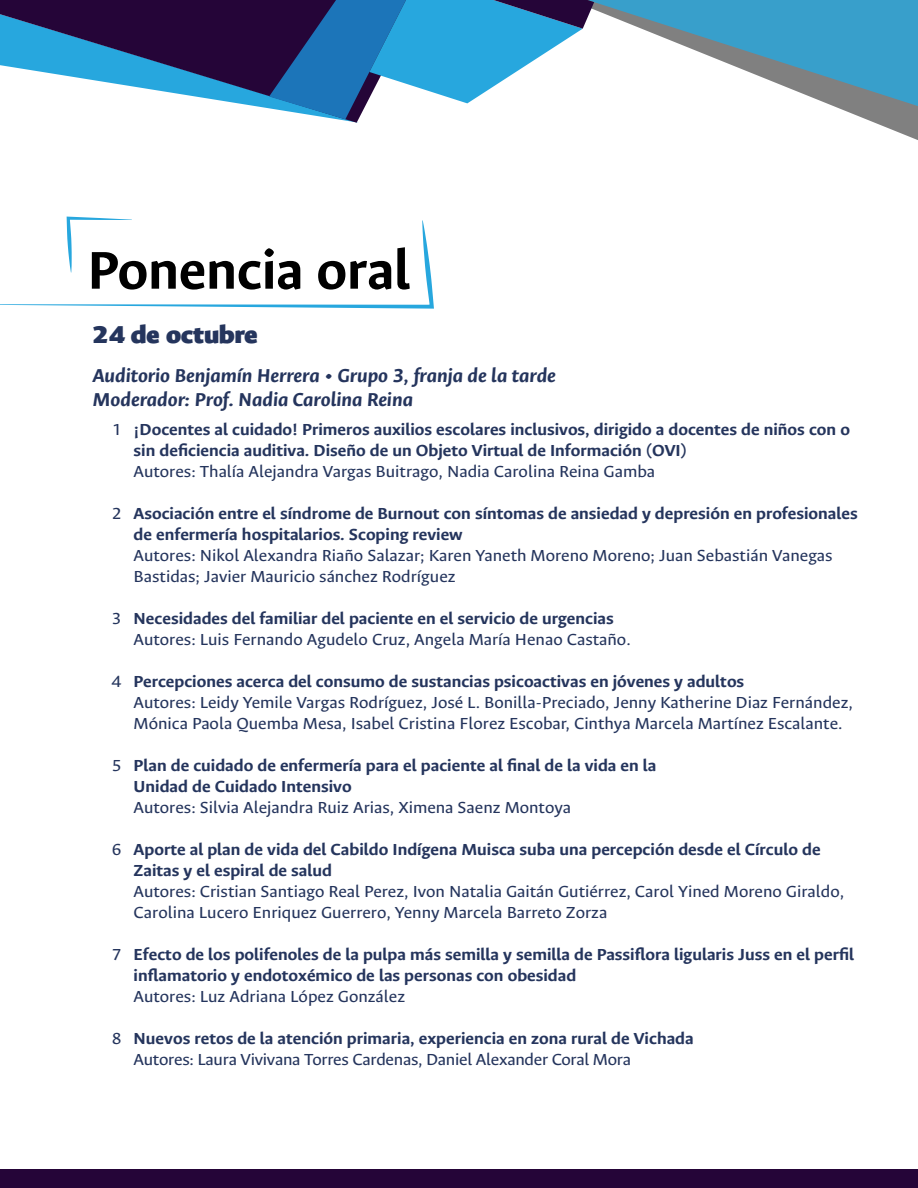
<style>
.page{position:relative;width:918px;height:1188px;background:#fff}
.page>*{position:absolute;margin:0;border:0;box-sizing:border-box;transform-origin:0 0}
.t1{font:700 59.7px "Ancizar Sans";color:#000}
.t2{font:900 27px "Ancizar Sans";color:#25355d;scale:1.05 1}
.t3{font:italic 700 21px/24px "Ancizar Sans";color:#25355d;scale:1.05 1}
.t4{font:700 18px/21px "Ancizar Sans";color:#25355d;scale:1.05 1}
.t5{font:18px/21px "Ancizar Sans";color:#25355d;scale:1.05 1}
</style>
<div class="page">
<svg style="left:594px;top:0;width:324px;height:128px"></svg>
<svg style="left:0;top:0;width:594px;height:123px"></svg>
<svg style="left:0;top:217px;width:434px;height:92px"></svg>
<div style="left:0;top:1170px;width:918px;height:18px;background:#250538"></div>
<h1 class="t1" style="left:88px;top:237px;width:324px">Ponencia oral</h1>
<h2 class="t2" style="left:93px;top:320px;width:159px">24 de octubre</h2>
<p class="t3" style="left:93px;top:363px;width:442px">Auditorio Benjamín Herrera • Grupo 3, franja de la tarde<br>Moderador: Prof. Nadia Carolina Reina</p>
<p class="t5" style="left:112px;top:419px;width:11px">1</p>
<p class="t4" style="left:134px;top:419px;width:684px">¡Docentes al cuidado! Primeros auxilios escolares inclusivos, dirigido a docentes de niños con o sin deficiencia auditiva. Diseño de un Objeto Virtual de Información (OVI)</p>
<p class="t5" style="left:134px;top:461px;width:498px">Autores: Thalía Alejandra Vargas Buitrago, Nadia Carolina Reina Gamba</p>
<p class="t4" style="left:134px;top:503px;width:691px">Asociación entre el síndrome de Burnout con síntomas de ansiedad y depresión en profesionales de enfermería hospitalarios. Scoping review</p>
<p class="t5" style="left:134px;top:545px;width:667px">Autores: Nikol Alexandra Riaño Salazar; Karen Yaneth Moreno Moreno; Juan Sebastián Vanegas<br>Bastidas; Javier Mauricio sánchez Rodríguez</p>
<p class="t4" style="left:134px;top:608px;width:459px">Necesidades del familiar del paciente en el servicio de urgencias</p>
<p class="t5" style="left:134px;top:629px;width:475px">Autores: Luis Fernando Agudelo Cruz, Angela María Henao Castaño.</p>
<p class="t4" style="left:134px;top:671px;width:583px">Percepciones acerca del consumo de sustancias psicoactivas en jóvenes y adultos</p>
<p class="t5" style="left:134px;top:692px;width:687px">Autores: Leidy Yemile Vargas Rodríguez, José L. Bonilla-Preciado, Jenny Katherine Diaz Fernández,<br>Mónica Paola Quemba Mesa, Isabel Cristina Florez Escobar, Cinthya Marcela Martínez Escalante.</p>
<p class="t4" style="left:134px;top:755px;width:500px">Plan de cuidado de enfermería para el paciente al final de la vida en la<br>Unidad de Cuidado Intensivo</p>
<p class="t5" style="left:134px;top:797px;width:418px">Autores: Silvia Alejandra Ruiz Arias, Ximena Saenz Montoya</p>
<p class="t4" style="left:134px;top:839px;width:656px">Aporte al plan de vida del Cabildo Indígena Muisca suba una percepción desde el Círculo de<br>Zaitas y el espiral de salud</p>
<p class="t5" style="left:134px;top:881px;width:678px">Autores: Cristian Santiago Real Perez, Ivon Natalia Gaitán Gutiérrez, Carol Yined Moreno Giraldo,<br>Carolina Lucero Enriquez Guerrero, Yenny Marcela Barreto Zorza</p>
<p class="t4" style="left:134px;top:944px;width:688px">Efecto de los polifenoles de la pulpa más semilla y semilla de Passiflora ligularis Juss en el perfil inflamatorio y endotoxémico de las personas con obesidad</p>
<p class="t5" style="left:134px;top:986px;width:260px">Autores: Luz Adriana López González</p>
<p class="t4" style="left:134px;top:1028px;width:535px">Nuevos retos de la atención primaria, experiencia en zona rural de Vichada</p>
<p class="t5" style="left:134px;top:1049px;width:475px">Autores: Laura Vivivana Torres Cardenas, Daniel Alexander Coral Mora</p>
<p class="t5" style="left:112px;top:503px;width:11px">2</p>
<p class="t5" style="left:112px;top:608px;width:11px">3</p>
<p class="t5" style="left:112px;top:671px;width:11px">4</p>
<p class="t5" style="left:112px;top:755px;width:11px">5</p>
<p class="t5" style="left:112px;top:839px;width:11px">6</p>
<p class="t5" style="left:112px;top:944px;width:11px">7</p>
<p class="t5" style="left:112px;top:1028px;width:11px">8</p>
</div>
